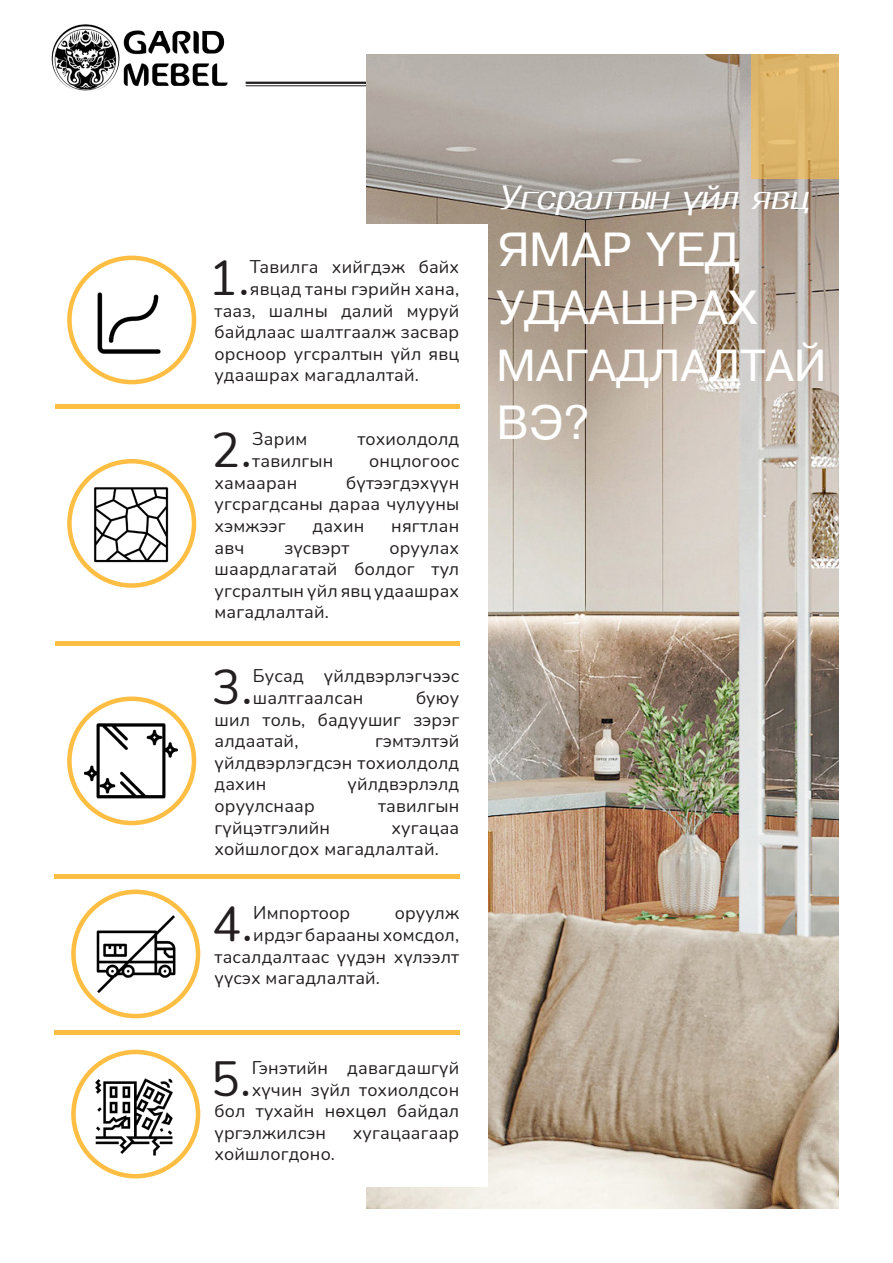
<style>
.page{position:relative;width:893px;height:1263px;background:#fff}
.page>*{position:absolute;margin:0;border:0;box-sizing:border-box;transform-origin:0 0}
.t1{font:48.3px "Nunito";color:#231f20}
.t2{font:47.85px "Arial MTT";color:#fff}
.t3{font:44.85px "Arial MTT";color:#fff}
.t4{font:italic 700 37.35px "Fix Helv DL Mon";letter-spacing:-.1em;color:#fff}
.t5{font:18px/21.6px "Nunito";letter-spacing:.01em;color:#231f20;text-align:justify}
</style>
<div class="page">
<hr style="left:246px;top:82px;width:564px;height:2px;background:#231f20">
<hr style="left:246px;top:85px;width:564px;height:1px;background:#231f20">
<img style="left:51px;top:24px;width:177px;height:67px">
<img style="left:366px;top:54px;width:473px;height:1155px">
<div style="left:19px;top:224px;width:469px;height:962px;background:#fff"></div>
<div style="left:67px;top:256px;width:129px;height:128px;border:4px solid #fdbe43;border-radius:50%"></div>
<div style="left:67px;top:459px;width:129px;height:129px;border:4px solid #fdbe43;border-radius:50%"></div>
<div style="left:67px;top:696px;width:129px;height:129px;border:4px solid #fdbe43;border-radius:50%"></div>
<div style="left:71px;top:889px;width:129px;height:129px;border:4px solid #fdbe43;border-radius:50%"></div>
<div style="left:71px;top:1050px;width:129px;height:128px;border:4px solid #fdbe43;border-radius:50%"></div>
<hr style="left:55px;top:405px;width:404px;height:4px;background:#fdbe43">
<hr style="left:55px;top:641px;width:404px;height:4px;background:#fdbe43">
<hr style="left:54px;top:874px;width:405px;height:4px;background:#fdbe43">
<hr style="left:54px;top:1031px;width:405px;height:4px;background:#fdbe43">
<div style="left:752px;top:54px;width:87px;height:125px;background:#ddb56a"></div>
<img style="left:94px;top:487px;width:75px;height:76px">
<img style="left:85px;top:714px;width:93px;height:91px">
<img style="left:93px;top:1078px;width:80px;height:79px">
<img style="left:97px;top:292px;width:64px;height:62px">
<img style="left:96px;top:915px;width:80px;height:78px">
<p class="t1" style="left:209px;top:244px;width:42px">1.</p>
<p class="t5" style="left:250px;top:256px;width:211px">Тавилга хийгдэж байх</p>
<p class="t5" style="left:250px;top:277px;width:211px">явцад таны гэрийн хана,</p>
<p class="t5" style="left:215px;top:299px;width:246px">тааз, шалны далий муруй</p>
<p class="t5" style="left:215px;top:320px;width:246px">байдлаас шалтгаалж засвар</p>
<p class="t5" style="left:215px;top:342px;width:246px">орсноор угсралтын үйл явц</p>
<p class="t5" style="left:215px;top:364px;width:206px">удаашрах магадлалтай.</p>
<p class="t1" style="left:211px;top:416px;width:42px">2.</p>
<p class="t5" style="left:252px;top:428px;width:56px">Зарим</p>
<p class="t5" style="left:357px;top:428px;width:103px">тохиолдолд</p>
<p class="t5" style="left:252px;top:449px;width:83px">тавилгын</p>
<p class="t5" style="left:369px;top:449px;width:92px">онцлогоос</p>
<p class="t5" style="left:215px;top:471px;width:84px">хамааран</p>
<p class="t5" style="left:215px;top:471px;width:246px;text-indent:132px">бүтээгдэхүүн угсрагдсаны дараа чулууны хэмжээг</p>
<p class="t5" style="left:313px;top:514px;width:53px">дахин</p>
<p class="t5" style="left:391px;top:514px;width:69px">нягтлан</p>
<p class="t5" style="left:215px;top:536px;width:246px;text-indent:175px">оруулах шаардлагатай болдог тул угсралтын үйл явц удаашрах магадлалтай.</p>
<p class="t5" style="left:215px;top:536px;width:31px">авч</p>
<p class="t5" style="left:284px;top:536px;width:67px">зүсвэрт</p>
<p class="t1" style="left:212px;top:653px;width:42px">3.</p>
<p class="t5" style="left:253px;top:665px;width:208px">Бусад үйлдвэрлэгчээс шалтгаалсан</p>
<p class="t5" style="left:215px;top:686px;width:246px;text-indent:201px">буюу шил толь, бадуушиг зэрэг алдаатай,</p>
<p class="t5" style="left:215px;top:729px;width:246px;text-indent:160px">гэмтэлтэй үйлдвэрлэгдсэн тохиолдолд дахин</p>
<p class="t5" style="left:347px;top:773px;width:113px">үйлдвэрлэлд</p>
<p class="t5" style="left:215px;top:794px;width:102px">оруулснаар</p>
<p class="t5" style="left:378px;top:794px;width:83px">тавилгын</p>
<p class="t5" style="left:215px;top:816px;width:117px">гүйцэтгэлийн</p>
<p class="t5" style="left:215px;top:816px;width:246px;text-indent:177px">хугацаа хойшлогдох магадлалтай.</p>
<p class="t1" style="left:212px;top:890px;width:42px">4.</p>
<p class="t5" style="left:253px;top:902px;width:99px">Импортоор</p>
<p class="t5" style="left:395px;top:902px;width:66px">оруулж</p>
<p class="t5" style="left:253px;top:923px;width:207px">ирдэг барааны хомсдол,</p>
<p class="t5" style="left:215px;top:945px;width:246px">тасалдалтаас үүдэн хүлээлт</p>
<p class="t5" style="left:215px;top:966px;width:167px">үүсэх магадлалтай.</p>
<p class="t1" style="left:211px;top:1045px;width:42px">5.</p>
<p class="t5" style="left:252px;top:1056px;width:209px">Гэнэтийн давагдашгүй</p>
<p class="t5" style="left:252px;top:1078px;width:209px">хүчин зүйл тохиолдсон</p>
<p class="t5" style="left:215px;top:1099px;width:246px">бол тухайн нөхцөл байдал</p>
<p class="t5" style="left:215px;top:1121px;width:113px">үргэлжилсэн</p>
<p class="t5" style="left:353px;top:1121px;width:108px">хугацаагаар</p>
<p class="t5" style="left:215px;top:1142px;width:122px">хойшлогдоно.</p>
<p class="t4" style="left:496px;top:180px;width:315px">Угсралтын үйл явц</p>
<p class="t2" style="left:496px;top:224px;width:245px">ЯМАР ҮЕД</p>
<p class="t2" style="left:496px;top:282px;width:263px">УДААШРАХ</p>
<p class="t3" style="left:496px;top:342px;width:332px">МАГАДЛАЛТАЙ</p>
<p class="t2" style="left:496px;top:396px;width:95px">ВЭ?</p>
</div>
